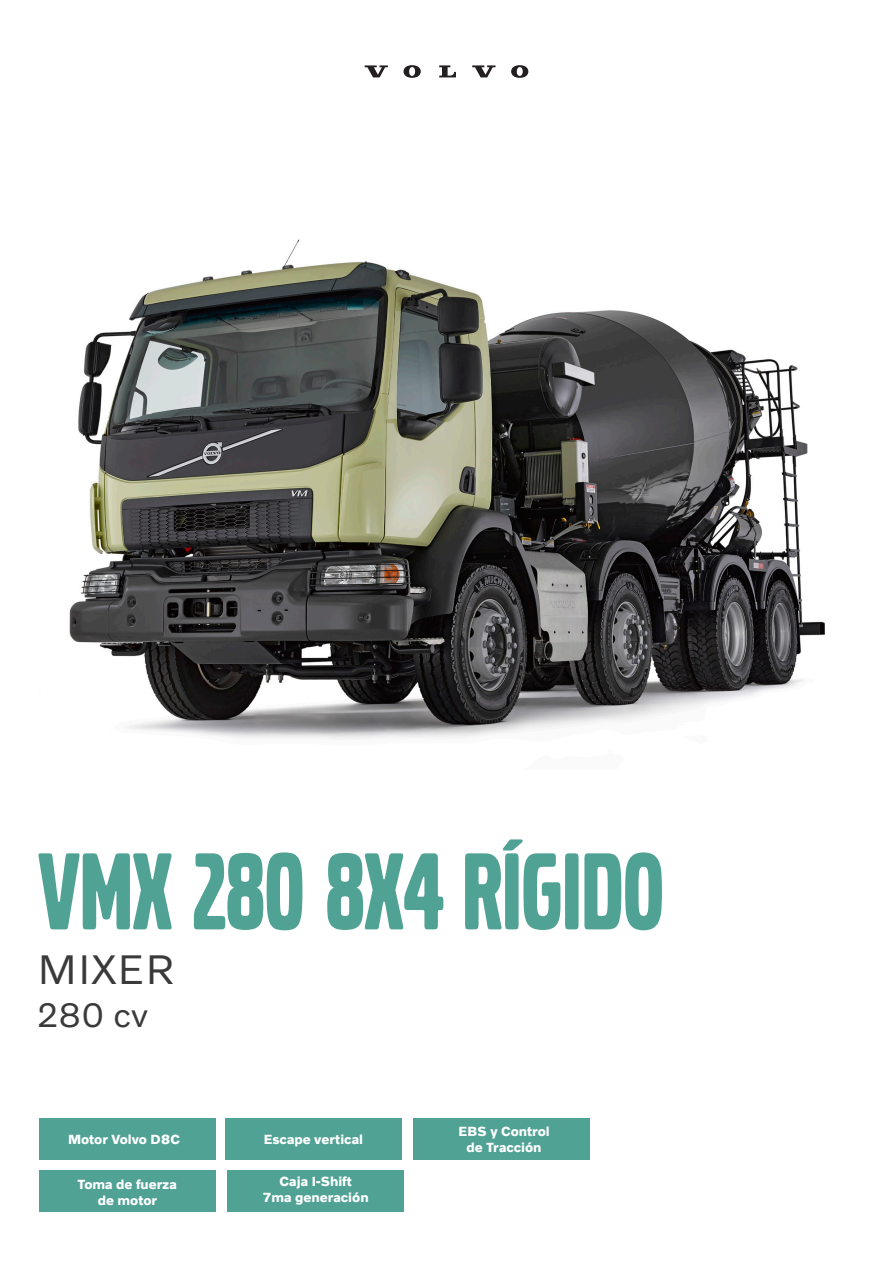
<style>
.page{position:relative;width:893px;height:1263px;background:#fff}
.page>*{position:absolute;margin:0;border:0;box-sizing:border-box;transform-origin:0 0}
.t1{font:114px "Volvo Broad Pro Digital";color:#50a294}
.t2{font:42px "Volvo Novum";letter-spacing:.02em;color:#3a3a3a}
.t3{font:34.5px "Volvo Novum";color:#3a3a3a}
.t4{font:700 13.5px "Volvo Novum";color:#fff}
</style>
<div class="page">
<div style="left:225px;top:1118px;width:177px;height:41px;background:#50a294"></div>
<div style="left:39px;top:1171px;width:177px;height:41px;background:#50a294"></div>
<div style="left:413px;top:1118px;width:177px;height:41px;background:#50a294"></div>
<div style="left:39px;top:1118px;width:177px;height:41px;background:#50a294"></div>
<img style="left:69px;top:239px;width:756px;height:500px">
<svg style="left:365px;top:65px;width:23px;height:12px"></svg>
<svg style="left:439px;top:65px;width:17px;height:12px"></svg>
<svg style="left:403px;top:65px;width:18px;height:13px"></svg>
<svg style="left:472px;top:65px;width:23px;height:12px"></svg>
<svg style="left:511px;top:65px;width:17px;height:13px"></svg>
<div style="left:227px;top:1171px;width:177px;height:41px;background:#50a294"></div>
<p class="t1" style="left:38px;top:836px;width:627px">VMX 280 8X4 RÍGIDO</p>
<p class="t2" style="left:38px;top:943px;width:138px">MIXER</p>
<p class="t3" style="left:37px;top:993px;width:112px">280 cv</p>
<p class="t4" style="left:68px;top:1130px;width:114px">Motor Volvo D8C</p>
<p class="t4" style="left:264px;top:1131px;width:101px">Escape vertical</p>
<p class="t4" style="left:280px;top:1172px;width:74px">Caja I-Shift</p>
<p class="t4" style="left:263px;top:1189px;width:107px">7ma generación</p>
<p class="t4" style="left:78px;top:1175px;width:101px">Toma de fuerza</p>
<p class="t4" style="left:98px;top:1191px;width:61px">de motor</p>
<p class="t4" style="left:458px;top:1122px;width:93px">EBS y Control</p>
<p class="t4" style="left:467px;top:1139px;width:76px">de Tracción</p>
</div>
